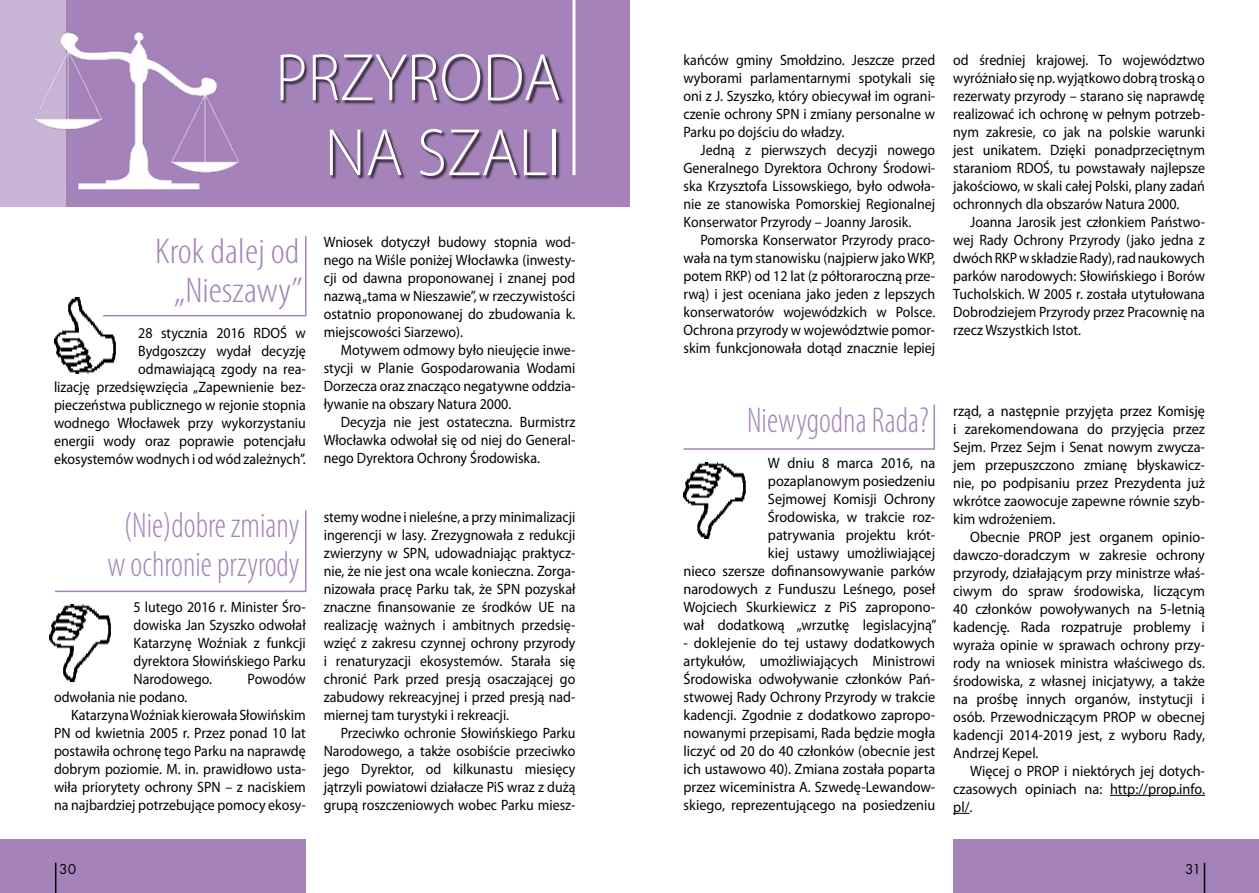
<style>
.page{position:relative;width:1259px;height:893px;background:#fff}
.page>*{position:absolute;margin:0;border:0;box-sizing:border-box;transform-origin:0 0}
.t1{font:300 67.5px/75px "Myriad Pro";color:#fff;text-align:right;scale:.95 1}
.t2{font:300 condensed 36px/39px "Myriad Pro";color:#a583ba;text-align:center;scale:.93 1}
.t3{font:300 condensed 36px/39px "Myriad Pro";color:#a583ba;text-align:center;scale:1.1 1}
.t4{font:15px/18px "Myriad Pro";color:#000;text-align:justify;scale:.93 1}
.t5{font:15px/18px "Myriad Pro";color:#000;text-align:justify;scale:.95 1}
.t6{font:15px "Futur TEE";color:#000}
</style>
<div class="page">
<div style="left:0;top:839px;width:306px;height:54px;background:#a583ba"></div>
<div style="left:953px;top:839px;width:306px;height:54px;background:#a583ba"></div>
<svg style="left:683px;top:404px;width:252px;height:46px"></svg>
<div style="left:0;top:0;width:629px;height:207px;background:#a583ba"></div>
<div style="left:279px;top:53px;width:285px;height:128px;background:#000;opacity:.75"></div>
<hr style="left:572px;top:0;width:3px;height:175px;background:#fff">
<div style="left:0;top:0;width:66px;height:207px;background:#c8b4d5"></div>
<img style="left:34px;top:32px;width:250px;height:158px">
<svg style="left:55px;top:510px;width:252px;height:83px"></svg>
<svg style="left:125px;top:236px;width:182px;height:81px"></svg>
<img style="left:54px;top:297px;width:71px;height:77px">
<img style="left:49px;top:605px;width:62px;height:76px">
<img style="left:684px;top:462px;width:62px;height:76px">
<hr style="left:1110px;top:795px;width:95px;height:1px;background:#000">
<svg style="left:953px;top:813px;width:16px;height:1px"></svg>
<hr style="left:55px;top:863px;width:1px;height:30px;background:#000">
<hr style="left:1203px;top:863px;width:2px;height:30px;background:#000">
<h1 class="t1" style="left:275px;top:40px;width:302px">PRZYRODA<br>NA SZALI</h1>
<h2 class="t3" style="left:155px;top:231px;width:136px">Krok dalej od „Nieszawy”</h2>
<p class="t4" style="left:54px;top:324px;width:272px;text-align:right">28 stycznia 2016 RDOŚ w<br>Bydgoszczy wydał decyzję<br>odmawiającą zgody na rea-<br>lizację przedsięwzięcia „Zapewnienie bez&shy;pieczeństwa publicznego w rejonie stopnia wodnego Włocławek przy wykorzystaniu energii wody oraz poprawie potencjału ekosystemów wodnych i od wód zależnych”.</p>
<h2 class="t2" style="left:107px;top:506px;width:208px">(Nie)dobre zmiany w ochronie przyrody</h2>
<p class="t4" style="left:134px;top:598px;width:187px">5 lutego 2016 r. Minister Śro&shy;dowiska Jan Szyszko odwołał Katarzynę Woźniak z funkcji dyrektora Słowińskiego Parku Narodowego.</p>
<p class="t4" style="left:248px;top:670px;width:64px">Powodów</p>
<p class="t4" style="left:54px;top:688px;width:145px">odwołania nie podano.</p>
<p class="t4" style="left:71px;top:706px;width:254px">Katarzyna Woźniak kierowała Słowińskim</p>
<p class="t4" style="left:54px;top:724px;width:272px">PN od kwietnia 2005 r. Przez ponad 10 lat</p>
<p class="t4" style="left:54px;top:742px;width:272px">postawiła ochronę tego Parku na naprawdę</p>
<p class="t4" style="left:54px;top:760px;width:272px">dobrym poziomie. M. in. prawidłowo usta-</p>
<p class="t4" style="left:54px;top:778px;width:272px">wiła priorytety ochrony SPN – z naciskiem</p>
<p class="t4" style="left:54px;top:796px;width:272px">na najbardziej potrzebujące pomocy ekosy-</p>
<p class="t4" style="left:324px;top:233px;width:272px">Wniosek dotyczył budowy stopnia wod&shy;nego na Wiśle poniżej Włocławka (inwesty&shy;cji od dawna proponowanej i znanej pod nazwą „tama w Nieszawie”, w rzeczywistości ostatnio proponowanej do zbudowania k. miejscowości Siarzewo).</p>
<p class="t4" style="left:324px;top:341px;width:272px;text-indent:17px">Motywem odmowy było nieujęcie inwe&shy;stycji w Planie Gospodarowania Wodami Dorzecza oraz znacząco negatywne oddzia&shy;ływanie na obszary Natura 2000.</p>
<p class="t4" style="left:324px;top:413px;width:272px;text-indent:17px">Decyzja nie jest ostateczna. Burmistrz Włocławka odwołał się od niej do General&shy;nego Dyrektora Ochrony Środowiska.</p>
<p class="t4" style="left:324px;top:507px;width:272px">stemy wodne i nieleśne, a przy minimalizacji ingerencji w lasy. Zrezygnowała z redukcji zwierzyny w SPN, udowadniając praktycz&shy;nie, że nie jest ona wcale konieczna. Zorga&shy;nizowała pracę Parku tak, że SPN pozyskał znaczne finansowanie ze środków UE na realizację ważnych i ambitnych przedsię&shy;wzięć z zakresu czynnej ochrony przyrody i renaturyzacji ekosystemów. Starała się chronić Park przed presją osaczającej go zabudowy rekreacyjnej i przed presją nad&shy;miernej tam turystyki i rekreacji.</p>
<p class="t4" style="left:324px;top:723px;width:272px;text-indent:17px">Przeciwko ochronie Słowińskiego Parku Narodowego, a także osobiście przeciwko jego Dyrektor, od kilkunastu miesięcy jątrzyli powiatowi działacze PiS wraz z dużą grupą roszczeniowych wobec Parku miesz-</p>
<p class="t4" style="left:683px;top:51px;width:272px">kańców gminy Smołdzino. Jeszcze przed wyborami parlamentarnymi spotykali się oni z J. Szyszko, który obiecywał im ograni&shy;czenie ochrony SPN i zmiany personalne w Parku po dojściu do władzy.</p>
<p class="t4" style="left:683px;top:141px;width:272px;text-indent:17px">Jedną z pierwszych decyzji nowego Generalnego Dyrektora Ochrony Środowi&shy;ska Krzysztofa Lissowskiego, było odwoła&shy;nie ze stanowiska Pomorskiej Regionalnej Konserwator Przyrody – Joanny Jarosik.</p>
<p class="t4" style="left:683px;top:231px;width:272px;text-indent:17px">Pomorska Konserwator Przyrody praco&shy;wała na tym stanowisku (najpierw jako WKP, potem RKP) od 12 lat (z półtoraroczną prze&shy;rwą) i jest oceniana jako jeden z lepszych konserwatorów wojewódzkich w Polsce.<br>Ochrona przyrody w województwie pomor&shy;skim funkcjonowała dotąd znacznie lepiej</p>
<p class="t4" style="left:953px;top:51px;width:272px">od średniej krajowej. To województwo wyróżniało się np. wyjątkowo dobrą troską o rezerwaty przyrody – starano się naprawdę realizować ich ochronę w pełnym potrzeb&shy;nym zakresie, co jak na polskie warunki jest unikatem. Dzięki ponadprzeciętnym staraniom RDOŚ, tu powstawały najlepsze jakościowo, w skali całej Polski, plany zadań ochronnych dla obszarów Natura 2000.</p>
<p class="t4" style="left:953px;top:213px;width:272px;text-indent:17px">Joanna Jarosik jest członkiem Państwo&shy;wej Rady Ochrony Przyrody (jako jedna z dwóch RKP w składzie Rady), rad naukowych parków narodowych: Słowińskiego i Borów Tucholskich. W 2005 r. została utytułowana Dobrodziejem Przyrody przez Pracownię na rzecz Wszystkich Istot.</p>
<h2 class="t2" style="left:747px;top:400px;width:197px">Niewygodna Rada?</h2>
<p class="t5" style="left:683px;top:453px;width:268px;text-align:right">W dniu 8 marca 2016, na pozaplanowym posiedzeniu<br>Sejmowej Komisji Ochrony<br>Środowiska, w trakcie roz-<br>patrywania projektu krót-<br>kiej ustawy umożliwiającej<br>nieco szersze dofinansowywanie parków narodowych z Funduszu Leśnego, poseł<br>Wojciech Skurkiewicz z PiS zapropono&shy;wał dodatkową „wrzutkę legislacyjną”</p>
<p class="t5" style="left:683px;top:633px;width:266px">- doklejenie do tej ustawy dodatkowych artykułów, umożliwiających Ministrowi Środowiska odwoływanie członków Pań&shy;stwowej Rady Ochrony Przyrody w trakcie kadencji. Zgodnie z dodatkowo zapropo&shy;nowanymi przepisami, Rada będzie mogła liczyć od 20 do 40 członków (obecnie jest ich ustawowo 40). Zmiana została poparta przez wiceministra A. Szwedę-Lewandow&shy;skiego, reprezentującego na posiedzeniu</p>
<p class="t5" style="left:953px;top:402px;width:266px">rząd, a następnie przyjęta przez Komisję i zarekomendowana do przyjęcia przez Sejm. Przez Sejm i Senat nowym zwycza&shy;jem przepuszczono zmianę błyskawicz&shy;nie, po podpisaniu przez Prezydenta już wkrótce zaowocuje zapewne równie szyb&shy;kim wdrożeniem.</p>
<p class="t5" style="left:953px;top:528px;width:266px;text-indent:17px">Obecnie PROP jest organem opinio&shy;dawczo-doradczym w zakresie ochrony przyrody, działającym przy ministrze właś&shy;ciwym do spraw środowiska, liczącym 40 członków powoływanych na 5-letnią kadencję. Rada rozpatruje problemy i wyraża opinie w sprawach ochrony przy&shy;rody na wniosek ministra właściwego ds. środowiska, z własnej inicjatywy, a także na prośbę innych organów, instytucji i osób. Przewodniczącym PROP w obecnej kadencji 2014-2019 jest, z wyboru Rady, Andrzej Kepel.</p>
<p class="t5" style="left:953px;top:762px;width:266px;text-indent:17px">Więcej o PROP i niektórych jej dotych&shy;czasowych opiniach na: http://prop.info. pl/.</p>
<p class="t6" style="left:59px;top:860px;width:19px">30</p>
<p class="t6" style="left:1185px;top:860px;width:7px">31</p>
</div>
